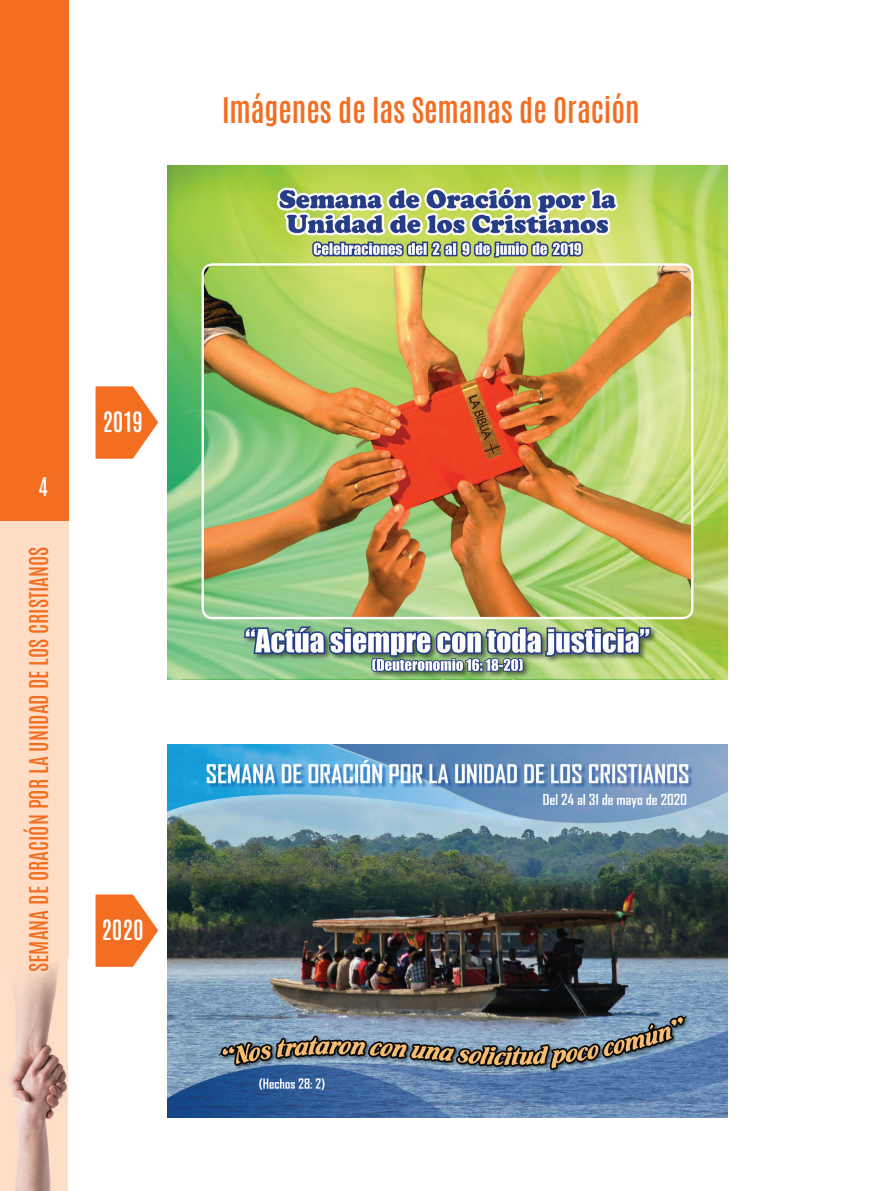
<style>
.page{position:relative;width:879px;height:1191px;background:#fff}
.page>*{position:absolute;margin:0;border:0;box-sizing:border-box;transform-origin:0 0}
.t1{font:600 30px "Antonio";color:#f36e21}
.t2{font:600 23.8px "Antonio";color:#fff}
.t3{font:500 22px "Antonio";color:#f36e21}
.t4{font:500 22px "Antonio";color:#fff}
</style>
<div class="page">
<div style="left:0;top:0;width:68px;height:522px;background:#f36e21"></div>
<div style="left:0;top:522px;width:68px;height:669px;background:#fdddc6"></div>
<img style="left:9px;top:957px;width:58px;height:234px">
<img style="left:24px;top:957px;width:24px;height:14px">
<img style="left:167px;top:166px;width:560px;height:513px">
<img style="left:167px;top:744px;width:560px;height:373px">
<svg style="left:96px;top:894px;width:62px;height:72px"></svg>
<svg style="left:96px;top:386px;width:62px;height:73px"></svg>
<h1 class="t1" style="left:222px;top:88px;width:419px">Imágenes de las Semanas de Oración</h1>
<p class="t4" style="left:38px;top:471px;width:11px">4</p>
<p class="t3" style="left:23px;top:971px;width:426px;rotate:-90deg">SEMANA DE ORACIÓN POR LA UNIDAD DE LOS CRISTIANOS</p>
<p class="t2" style="left:102px;top:405px;width:42px">2019</p>
<p class="t2" style="left:102px;top:913px;width:44px">2020</p>
</div>
